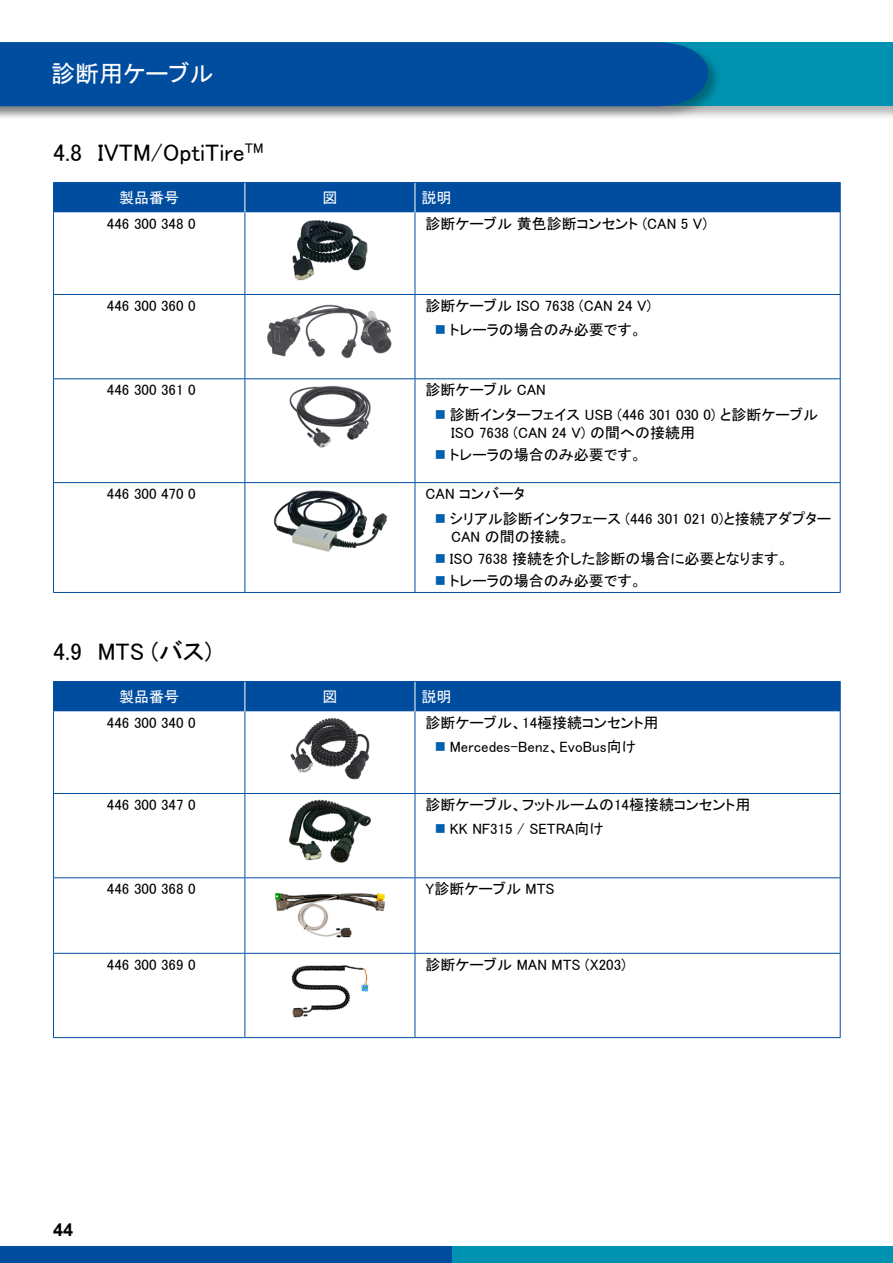
<style>
.page{position:relative;width:893px;height:1263px;background:#fff}
.page>*{position:absolute;margin:0;border:0;box-sizing:border-box;transform-origin:0 0}
.t1{font:24px "MS P Gothic";color:#000}
.t2{font:24px "MS P Gothic";color:#fff}
.t3{font:700 18px "Arial";color:#000}
.t4{font:15px/24.3px "MS P Gothic";color:#000}
.t5{font:15px "MS P Gothic";color:#fff}
</style>
<div class="page">
<div style="left:0;top:1246px;width:453px;height:17px;background:#004d9f"></div>
<div style="left:453px;top:1246px;width:440px;height:17px;background:#0093b1"></div>
<div style="left:0;top:40px;width:893px;height:80px;background:#000;opacity:.3"></div>
<div style="left:0;top:43px;width:893px;height:63px;background:#0093b1"></div>
<div style="left:0;top:40px;width:722px;height:81px;background:#000;opacity:.3"></div>
<div style="left:0;top:42px;width:708px;height:64px;background:#004d9f"></div>
<hr style="left:889px;top:40px;width:4px;height:80px;background:#000;opacity:.3">
<hr style="left:892px;top:43px;width:1px;height:63px;background:#0093b1">
<hr style="left:53px;top:182px;width:192px;height:1px;background:#004d9f">
<hr style="left:245px;top:182px;width:170px;height:1px;background:#004d9f">
<hr style="left:415px;top:182px;width:426px;height:1px;background:#004d9f">
<hr style="left:53px;top:212px;width:1px;height:82px;background:#004d9f">
<hr style="left:244px;top:212px;width:1px;height:82px;background:#004d9f">
<hr style="left:415px;top:212px;width:1px;height:82px;background:#004d9f">
<hr style="left:840px;top:212px;width:1px;height:82px;background:#004d9f">
<hr style="left:53px;top:294px;width:192px;height:1px;background:#004d9f">
<hr style="left:53px;top:295px;width:1px;height:83px;background:#004d9f">
<hr style="left:245px;top:294px;width:170px;height:1px;background:#004d9f">
<hr style="left:244px;top:295px;width:1px;height:83px;background:#004d9f">
<hr style="left:415px;top:294px;width:426px;height:1px;background:#004d9f">
<hr style="left:415px;top:295px;width:1px;height:83px;background:#004d9f">
<hr style="left:840px;top:295px;width:1px;height:83px;background:#004d9f">
<hr style="left:53px;top:378px;width:192px;height:1px;background:#004d9f">
<hr style="left:53px;top:379px;width:1px;height:103px;background:#004d9f">
<hr style="left:245px;top:378px;width:170px;height:1px;background:#004d9f">
<hr style="left:244px;top:379px;width:1px;height:103px;background:#004d9f">
<hr style="left:415px;top:378px;width:426px;height:1px;background:#004d9f">
<hr style="left:415px;top:379px;width:1px;height:103px;background:#004d9f">
<hr style="left:840px;top:379px;width:1px;height:103px;background:#004d9f">
<hr style="left:53px;top:482px;width:192px;height:1px;background:#004d9f">
<hr style="left:53px;top:483px;width:1px;height:109px;background:#004d9f">
<hr style="left:245px;top:482px;width:170px;height:1px;background:#004d9f">
<hr style="left:244px;top:483px;width:1px;height:109px;background:#004d9f">
<hr style="left:415px;top:482px;width:426px;height:1px;background:#004d9f">
<hr style="left:415px;top:483px;width:1px;height:109px;background:#004d9f">
<hr style="left:840px;top:483px;width:1px;height:109px;background:#004d9f">
<hr style="left:53px;top:592px;width:192px;height:1px;background:#004d9f">
<hr style="left:245px;top:592px;width:170px;height:1px;background:#004d9f">
<hr style="left:415px;top:592px;width:426px;height:1px;background:#004d9f">
<div style="left:53px;top:183px;width:788px;height:29px;background:#004d9f"></div>
<img style="left:292px;top:220px;width:76px;height:61px">
<img style="left:267px;top:304px;width:125px;height:55px">
<img style="left:289px;top:385px;width:82px;height:63px">
<img style="left:273px;top:490px;width:114px;height:62px">
<hr style="left:53px;top:711px;width:1px;height:82px;background:#004d9f">
<hr style="left:244px;top:711px;width:1px;height:82px;background:#004d9f">
<hr style="left:415px;top:711px;width:1px;height:82px;background:#004d9f">
<hr style="left:840px;top:711px;width:1px;height:82px;background:#004d9f">
<hr style="left:53px;top:793px;width:192px;height:1px;background:#004d9f">
<hr style="left:53px;top:794px;width:1px;height:83px;background:#004d9f">
<hr style="left:245px;top:793px;width:170px;height:1px;background:#004d9f">
<hr style="left:244px;top:794px;width:1px;height:83px;background:#004d9f">
<hr style="left:415px;top:793px;width:426px;height:1px;background:#004d9f">
<hr style="left:415px;top:794px;width:1px;height:83px;background:#004d9f">
<hr style="left:840px;top:794px;width:1px;height:83px;background:#004d9f">
<hr style="left:53px;top:877px;width:192px;height:1px;background:#004d9f">
<hr style="left:53px;top:878px;width:1px;height:75px;background:#004d9f">
<hr style="left:245px;top:877px;width:170px;height:1px;background:#004d9f">
<hr style="left:244px;top:878px;width:1px;height:75px;background:#004d9f">
<hr style="left:415px;top:877px;width:426px;height:1px;background:#004d9f">
<hr style="left:415px;top:878px;width:1px;height:75px;background:#004d9f">
<hr style="left:840px;top:878px;width:1px;height:75px;background:#004d9f">
<hr style="left:53px;top:953px;width:192px;height:1px;background:#004d9f">
<hr style="left:53px;top:954px;width:1px;height:83px;background:#004d9f">
<hr style="left:245px;top:953px;width:170px;height:1px;background:#004d9f">
<hr style="left:244px;top:954px;width:1px;height:83px;background:#004d9f">
<hr style="left:415px;top:953px;width:426px;height:1px;background:#004d9f">
<hr style="left:415px;top:954px;width:1px;height:83px;background:#004d9f">
<hr style="left:840px;top:954px;width:1px;height:83px;background:#004d9f">
<hr style="left:53px;top:1037px;width:192px;height:1px;background:#004d9f">
<hr style="left:245px;top:1037px;width:170px;height:1px;background:#004d9f">
<hr style="left:415px;top:1037px;width:426px;height:1px;background:#004d9f">
<div style="left:53px;top:681px;width:788px;height:30px;background:#004d9f"></div>
<img style="left:290px;top:718px;width:80px;height:62px">
<img style="left:289px;top:799px;width:82px;height:64px">
<img style="left:275px;top:893px;width:110px;height:45px">
<img style="left:291px;top:965px;width:78px;height:53px">
<h1 class="t2" style="left:51px;top:62px;width:164px">診断用ケーブル</h1>
<h1 class="t1" style="left:53px;top:140px;width:212px">4.8 IVTM/OptiTire<sup>TM</sup></h1>
<p class="t5" style="left:119px;top:190px;width:61px">製品番号</p>
<p class="t5" style="left:322px;top:190px;width:16px">図</p>
<p class="t5" style="left:421px;top:190px;width:31px">説明</p>
<p class="t4" style="left:107px;top:211px;width:90px">446 300 348 0</p>
<p class="t4" style="left:426px;top:211px;width:283px">診断ケーブル 黄色診断コンセント (CAN 5 V)</p>
<p class="t4" style="left:107px;top:293px;width:90px">446 300 360 0</p>
<p class="t4" style="left:450px;top:293px;width:203px;text-indent:-24px">診断ケーブル ISO 7638 (CAN 24 V)トレーラの場合のみ必要です。</p>
<p class="t4" style="left:107px;top:378px;width:90px">446 300 361 0</p>
<p class="t4" style="left:450px;top:378px;width:370px;text-indent:-24px">診断ケーブル CAN<br>診断インターフェイス USB (446 301 030 0) と診断ケーブル</p>
<p class="t4" style="left:450px;top:421px;width:247px;line-height:22.2px">ISO 7638 (CAN 24 V) の間への接続用トレーラの場合のみ必要です。</p>
<p class="t4" style="left:107px;top:482px;width:90px">446 300 470 0</p>
<p class="t4" style="left:450px;top:482px;width:383px;text-indent:-24px">CAN コンバータ<br>シリアル診断インタフェース (446 301 021 0)と接続アダプター</p>
<p class="t4" style="left:450px;top:525px;width:340px;line-height:22.2px">CAN の間の接続。<br>ISO 7638 接続を介した診断の場合に必要となります。トレーラの場合のみ必要です。</p>
<h1 class="t1" style="left:53px;top:639px;width:160px">4.9 MTS (バス)</h1>
<p class="t5" style="left:119px;top:689px;width:61px">製品番号</p>
<p class="t5" style="left:322px;top:689px;width:16px">図</p>
<p class="t5" style="left:421px;top:689px;width:31px">説明</p>
<p class="t4" style="left:107px;top:710px;width:90px">446 300 340 0</p>
<p class="t4" style="left:426px;top:710px;width:234px;text-align:center">診断ケーブル、14極接続コンセント用<br>Mercedes-Benz、EvoBus向け</p>
<p class="t4" style="left:107px;top:792px;width:90px">446 300 347 0</p>
<p class="t4" style="left:450px;top:792px;width:302px;text-indent:-24px">診断ケーブル、フットルームの14極接続コンセント用<br>KK NF315 / SETRA向け</p>
<p class="t4" style="left:107px;top:877px;width:90px">446 300 368 0</p>
<p class="t4" style="left:426px;top:877px;width:131px">Y診断ケーブル MTS</p>
<p class="t4" style="left:107px;top:952px;width:90px">446 300 369 0</p>
<p class="t4" style="left:426px;top:952px;width:202px">診断ケーブル MAN MTS (X203)</p>
<p class="t3" style="left:53px;top:1217px;width:22px">44</p>
</div>
